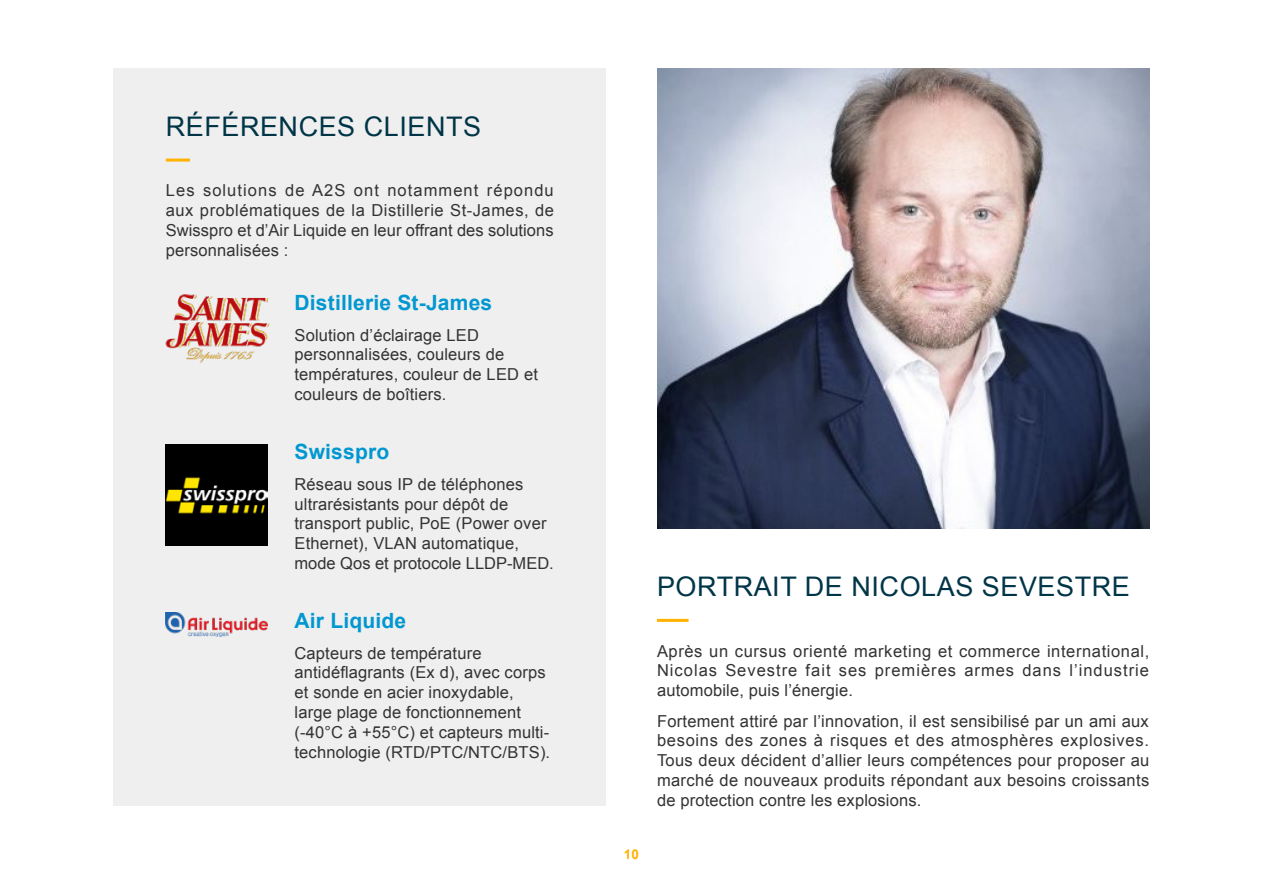
<style>
.page{position:relative;width:1263px;height:893px;background:#fff}
.page>*{position:absolute;margin:0;border:0;box-sizing:border-box;transform-origin:0 0}
.Pages_-_Titre_1{font:27px "Arial";letter-spacing:.02em;color:#003547}
.Pages_-_Titre_2{font:700 21px "Arial";letter-spacing:.01em;color:#0197d1}
.Pages_-_Paragraphe{font:16.5px/19.8px "Arial";letter-spacing:.01em;color:#333;text-align:justify}
.t1{font:700 13.5px "Arial";color:#ffb200}
</style>
<div class="page">
<div style="left:114px;top:68px;width:492px;height:738px;background:#efefef"></div>
<hr style="left:166px;top:159px;width:24px;height:3px;background:#ffb200">
<img style="left:166px;top:295px;width:104px;height:68px">
<img style="left:166px;top:444px;width:101px;height:101px">
<img style="left:166px;top:613px;width:101px;height:23px">
<hr style="left:657px;top:619px;width:31px;height:3px;background:#ffb200">
<img style="left:657px;top:68px;width:492px;height:460px">
<p class="Pages_-_Titre_1" style="left:166px;top:109px;width:317px">RÉFÉRENCES CLIENTS</p>
<p class="Pages_-_Paragraphe" style="left:166px;top:181px;width:390px">Les solutions de A2S ont notamment répondu aux problématiques de la Distillerie St-James, de Swisspro et d’Air Liquide en leur offrant des solutions personnalisées :</p>
<p class="Pages_-_Titre_2" style="left:294px;top:289px;width:199px">Distillerie St-James</p>
<p class="Pages_-_Paragraphe" style="left:294px;top:325px;width:245px;text-align:left">Solution d’éclairage LED personnalisées, couleurs de températures, couleur de LED et couleurs de boîtiers.</p>
<p class="Pages_-_Titre_2" style="left:294px;top:438px;width:96px">Swisspro</p>
<p class="Pages_-_Paragraphe" style="left:294px;top:474px;width:261px;text-align:left">Réseau sous IP de téléphones ultrarésistants pour dépôt de transport public, PoE (Power over<br>Ethernet), VLAN automatique, mode Qos et protocole LLDP-MED.</p>
<p class="Pages_-_Titre_2" style="left:294px;top:607px;width:113px">Air Liquide</p>
<p class="Pages_-_Paragraphe" style="left:294px;top:643px;width:257px;text-align:left">Capteurs de température antidéflagrants (Ex d), avec corps et sonde en acier inoxydable, large plage de fonctionnement (-40°C à +55°C) et capteurs multi&shy;technologie (RTD/PTC/NTC/BTS).</p>
<p class="Pages_-_Titre_1" style="left:657px;top:569px;width:474px">PORTRAIT DE NICOLAS SEVESTRE</p>
<p class="t1" style="left:624px;top:846px;width:17px">10</p>
<p class="Pages_-_Paragraphe" style="left:657px;top:641px;width:494px">Après un cursus orienté marketing et commerce international, Nicolas Sevestre fait ses premières armes dans l’industrie automobile, puis l’énergie.</p>
<p class="Pages_-_Paragraphe" style="left:657px;top:711px;width:494px">Fortement attiré par l’innovation, il est sensibilisé par un ami aux besoins des zones à risques et des atmosphères explosives.<br>Tous deux décident d’allier leurs compétences pour proposer au marché de nouveaux produits répondant aux besoins croissants de protection contre les explosions.</p>
</div>
